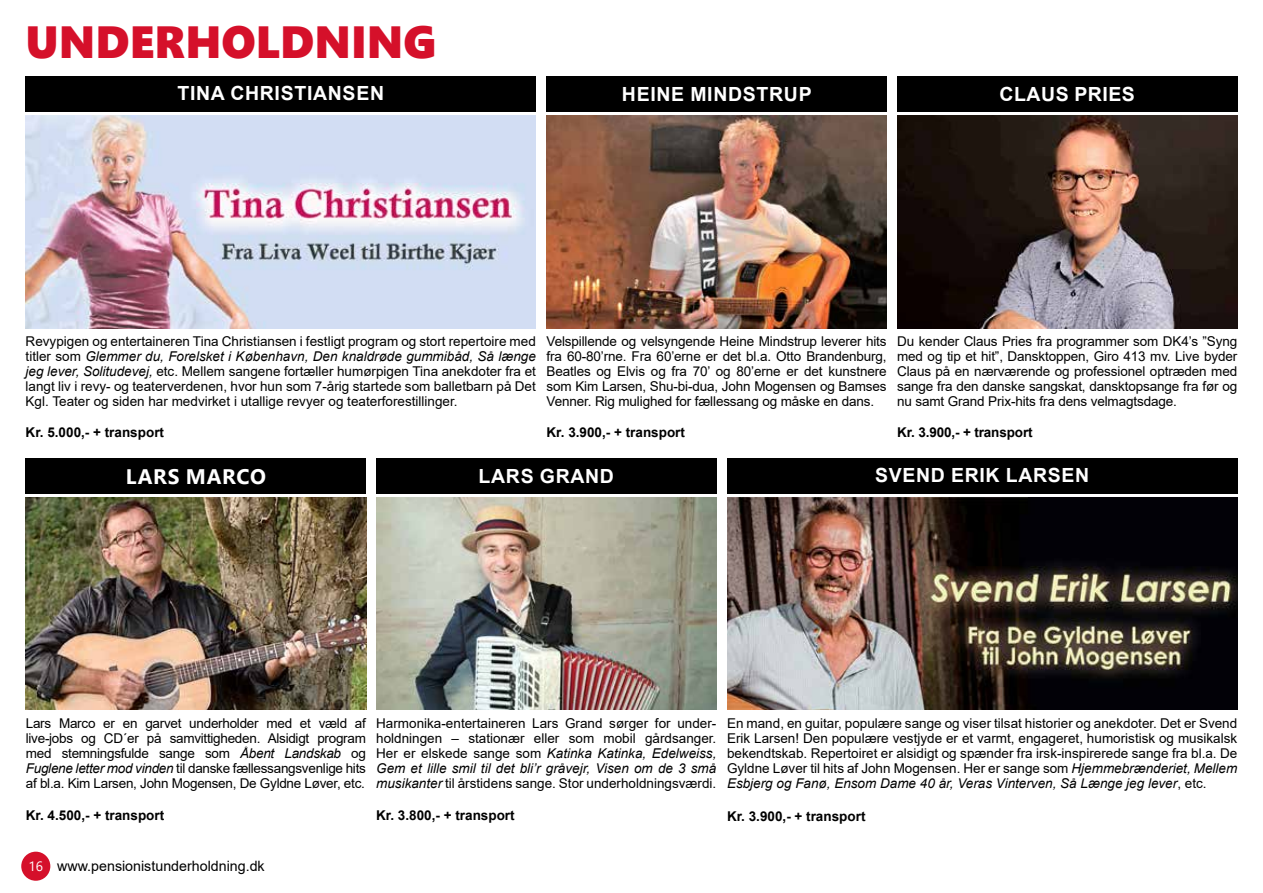
<style>
.page{position:relative;width:1263px;height:893px;background:#fff}
.page>*{position:absolute;margin:0;border:0;box-sizing:border-box;transform-origin:0 0}
.t1{font:45px "Segoe UI Black";color:#d5102a}
.t2{font:700 21px "Segoe UI";letter-spacing:.035em;color:#fff}
.t3{font:700 19.5px "Arial";letter-spacing:.035em;color:#fff}
.t4{font:14.25px "Arial";color:#000}
.t5{font:13.5px/15px "Arial";letter-spacing:-.005em;color:#000;text-align:justify}
.t6{font:700 13.5px "Arial";color:#000}
.s1{font-style:italic}
.s2{font-family:"Segoe UI";font-size:13.5px;color:#fff}
</style>
<div class="page">
<div style="left:21px;top:852px;width:29px;height:29px;background:#d5102a;border-radius:50%"></div>
<img style="left:547px;top:116px;width:340px;height:212px">
<div style="left:547px;top:77px;width:340px;height:35px;background:#000"></div>
<img style="left:897px;top:116px;width:340px;height:212px">
<div style="left:897px;top:77px;width:340px;height:35px;background:#000"></div>
<img style="left:26px;top:116px;width:510px;height:212px">
<div style="left:26px;top:77px;width:510px;height:35px;background:#000"></div>
<img style="left:26px;top:497px;width:340px;height:213px">
<div style="left:26px;top:458px;width:340px;height:35px;background:#000"></div>
<img style="left:376px;top:497px;width:340px;height:213px">
<div style="left:376px;top:458px;width:340px;height:35px;background:#000"></div>
<img style="left:727px;top:497px;width:510px;height:213px">
<div style="left:727px;top:458px;width:510px;height:35px;background:#000"></div>
<h1 class="t1" style="left:26px;top:10px;width:412px">UNDERHOLDNING</h1>
<h3 class="t3" style="left:177px;top:80px;width:208px">TINA CHRISTIANSEN</h3>
<h3 class="t3" style="left:999px;top:81px;width:137px">CLAUS PRIES</h3>
<h3 class="t3" style="left:622px;top:81px;width:191px">HEINE MINDSTRUP</h3>
<p class="t5" style="left:26px;top:333px;width:512px">Revypigen og entertaineren Tina Christiansen i festligt program og stort repertoire med titler som <span class="s1">Glemmer du, Forelsket i København, Den knaldrøde gummibåd, Så længe jeg lever, Solitudevej,</span> etc. Mellem sangene fortæller humørpigen Tina anekdoter fra et langt liv i revy- og teaterverdenen, hvor hun som 7-årig startede som balletbarn på Det Kgl. Teater og siden har medvirket i utallige revyer og teaterforestillinger.</p>
<p class="t6" style="left:26px;top:423px;width:140px">Kr. 5.000,- + transport</p>
<p class="t5" style="left:547px;top:333px;width:342px">Velspillende og velsyngende Heine Mindstrup leverer hits fra 60-80’rne. Fra 60’erne er det bl.a. Otto Brandenburg, Beatles og Elvis og fra 70’ og 80’erne er det kunstnere som Kim Larsen, Shu-bi-dua, John Mogensen og Bamses Venner. Rig mulighed for fællessang og måske en dans.</p>
<p class="t6" style="left:547px;top:423px;width:140px">Kr. 3.900,- + transport</p>
<p class="t5" style="left:897px;top:333px;width:342px">Du kender Claus Pries fra programmer som DK4’s ”Syng med og tip et hit”, Dansktoppen, Giro 413 mv. Live byder Claus på en nærværende og professionel optræden med sange fra den danske sangskat, dansktopsange fra før og nu samt Grand Prix-hits fra dens velmagtsdage.</p>
<p class="t6" style="left:897px;top:423px;width:137px">Kr. 3.900,- + transport</p>
<h2 class="t2" style="left:126px;top:457px;width:142px">LARS MARCO</h2>
<h3 class="t3" style="left:479px;top:462px;width:137px">LARS GRAND</h3>
<h3 class="t3" style="left:875px;top:461px;width:216px">SVEND ERIK LARSEN</h3>
<p class="t5" style="left:26px;top:716px;width:342px">Lars Marco er en garvet underholder med et væld af live-jobs og CD´er på samvittigheden. Alsidigt program med stemningsfulde sange som <span class="s1">Åbent Landskab</span> og <span class="s1">Fuglene letter mod vinden</span> til danske fællessangsvenlige hits af bl.a. Kim Larsen, John Mogensen, De Gyldne Løver, etc.</p>
<p class="t6" style="left:26px;top:805px;width:140px">Kr. 4.500,- + transport</p>
<p class="t5" style="left:376px;top:716px;width:342px">Harmonika-entertaineren Lars Grand sørger for under&shy;holdningen – stationær eller som mobil gårdsanger.<br>Her er elskede sange som <span class="s1">Katinka Katinka, Edelweiss, Gem et lille smil til det bli’r gråvejr, Visen om de 3 små musikanter</span> til årstidens sange. Stor underholdningsværdi.</p>
<p class="t6" style="left:376px;top:805px;width:140px">Kr. 3.800,- + transport</p>
<p class="t5" style="left:727px;top:716px;width:512px">En mand, en guitar, populære sange og viser tilsat historier og anekdoter. Det er Svend Erik Larsen! Den populære vestjyde er et varmt, engageret, humoristisk og musikalsk bekendtskab. Repertoiret er alsidigt og spænder fra irsk-inspirerede sange fra bl.a. De Gyldne Løver til hits af John Mogensen. Her er sange som <span class="s1">Hjemmebrænderiet, Mellem Esbjerg og Fanø, Ensom Dame 40 år, Veras Vinterven, Så Længe jeg lever</span>, etc.</p>
<p class="t6" style="left:727px;top:807px;width:140px">Kr. 3.900,- + transport</p>
<p class="t4" style="left:29px;top:856px;width:238px"><span class="s2">16</span> www.pensionistunderholdning.dk</p>
</div>
